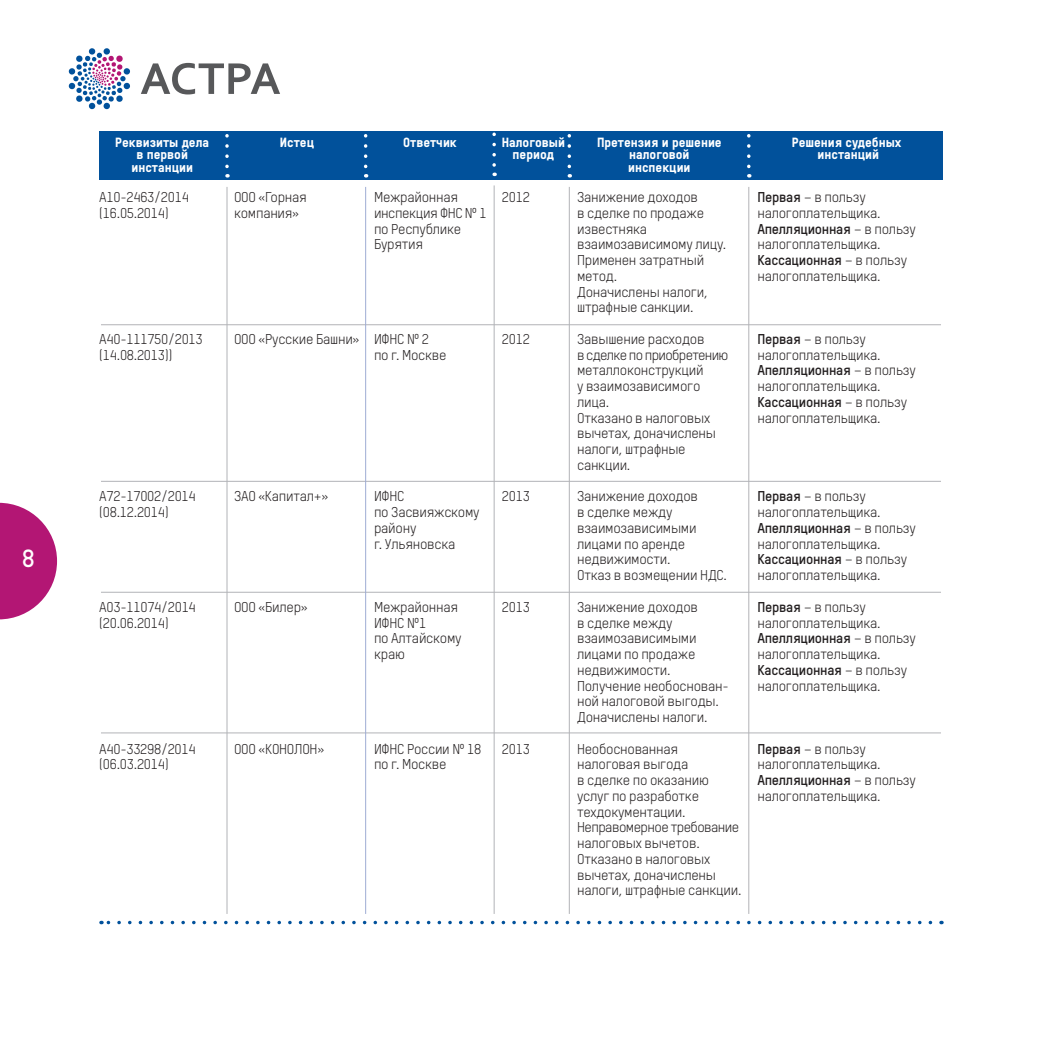
<style>
.page{position:relative;width:1042px;height:1042px;background:#fff}
.page>*{position:absolute;margin:0;border:0;box-sizing:border-box;transform-origin:0 0}
.t1{font:700 24.5px "TSTARPRO";color:#fff}
.t2{font:14px/15.8px "TSTARPRO";letter-spacing:-.02em;color:#231f20}
.t3{font:700 14px "TSTARPRO";letter-spacing:-.02em;color:#231f20}
.t4{font:14px "TSTARPRO";letter-spacing:-.05em;color:#231f20}
.t5{font:800 13.12px "TSTARPRO";color:#fff}
.s1{font-weight:700}
.s2{font-weight:400}
</style>
<div class="page">
<div style="left:89px;top:48px;width:7px;height:7px;background:#01519b;border-radius:3px"></div>
<div style="left:103px;top:102px;width:7px;height:7px;background:#01519b;border-radius:3px"></div>
<svg style="left:68px;top:68px;width:8px;height:7px"></svg>
<div style="left:123px;top:82px;width:7px;height:8px;background:#01519b;border-radius:3px"></div>
<svg style="left:68px;top:82px;width:8px;height:8px"></svg>
<div style="left:123px;top:68px;width:7px;height:7px;background:#01519b;border-radius:3px"></div>
<div style="left:89px;top:102px;width:7px;height:7px;background:#01519b;border-radius:3px"></div>
<div style="left:103px;top:48px;width:7px;height:7px;background:#01519b;border-radius:3px"></div>
<svg style="left:73px;top:53px;width:53px;height:52px"></svg>
<svg style="left:141px;top:63px;width:139px;height:31px"></svg>
<svg style="left:0;top:503px;width:57px;height:116px"></svg>
<div style="left:99px;top:131px;width:844px;height:49px;background:#01519b"></div>
<hr style="left:227px;top:187px;width:1px;height:727px;background:#b2b3b7">
<svg style="left:225px;top:136px;width:4px;height:42px"></svg>
<hr style="left:494px;top:185px;width:1px;height:729px;background:#b2b3b7">
<svg style="left:492px;top:134px;width:4px;height:42px"></svg>
<hr style="left:569px;top:187px;width:1px;height:727px;background:#b2b3b7">
<svg style="left:567px;top:136px;width:4px;height:42px"></svg>
<hr style="left:748px;top:187px;width:1px;height:727px;background:#b2b3b7">
<svg style="left:747px;top:136px;width:3px;height:42px"></svg>
<hr style="left:101px;top:481px;width:840px;height:1px;background:#b2b3b7">
<hr style="left:101px;top:592px;width:840px;height:1px;background:#b2b3b7">
<hr style="left:101px;top:732px;width:840px;height:1px;background:#b2b3b7">
<hr style="left:101px;top:324px;width:840px;height:1px;background:#b2b3b7">
<svg style="left:101px;top:921px;width:829px;height:3px"></svg>
<svg style="left:364px;top:136px;width:3px;height:42px"></svg>
<hr style="left:365px;top:187px;width:1px;height:727px;background:#9eacd4">
<h1 class="t1" style="left:22px;top:550px;width:14px">8</h1>
<p class="t5" style="left:115px;top:138px;width:95px">Реквизиты дела</p>
<p class="t5" style="left:280px;top:138px;width:36px">Истец</p>
<p class="t5" style="left:403px;top:138px;width:55px">Ответчик</p>
<p class="t5" style="left:502px;top:138px;width:65px">Налоговый</p>
<p class="t5" style="left:597px;top:138px;width:126px">Претензия и решение</p>
<p class="t5" style="left:792px;top:138px;width:111px">Решения судебных</p>
<p class="t5" style="left:136px;top:150px;width:53px">в первой</p>
<p class="t5" style="left:512px;top:150px;width:43px">период</p>
<p class="t5" style="left:629px;top:150px;width:62px">налоговой</p>
<p class="t5" style="left:817px;top:150px;width:63px">инстанций</p>
<p class="t5" style="left:131px;top:163px;width:63px">инстанции</p>
<p class="t5" style="left:628px;top:163px;width:64px">инспекции</p>
<p class="t2" style="left:99px;top:191px;width:91px">А10-2463/2014</p>
<p class="t2" style="left:234px;top:191px;width:74px">ООО «Горная</p>
<p class="t2" style="left:374px;top:191px;width:86px">Межрайонная</p>
<p class="t2" style="left:502px;top:191px;width:30px">2012</p>
<p class="t2" style="left:577px;top:191px;width:122px">Занижение доходов</p>
<p class="t2" style="left:757px;top:191px;width:110px"><span class="s1">Первая</span> – в пользу</p>
<p class="t2" style="left:99px;top:207px;width:71px">(16.05.2014)</p>
<p class="t2" style="left:234px;top:207px;width:67px">компания»</p>
<p class="t2" style="left:374px;top:207px;width:114px">инспекция ФНС № 1</p>
<p class="t2" style="left:577px;top:207px;width:128px">в сделке по продаже</p>
<p class="t2" style="left:757px;top:207px;width:125px">налогоплательщика.</p>
<p class="t2" style="left:374px;top:222px;width:89px">по Республике</p>
<p class="t2" style="left:577px;top:222px;width:72px">известняка</p>
<p class="t3" style="left:757px;top:224px;width:160px">Апелляционная <span class="s2">– в пользу</span></p>
<p class="t2" style="left:374px;top:238px;width:51px">Бурятия</p>
<p class="t2" style="left:577px;top:238px;width:151px">взаимозависимому лицу.</p>
<p class="t2" style="left:757px;top:238px;width:125px">налогоплательщика.</p>
<p class="t2" style="left:577px;top:254px;width:129px">Применен затратный</p>
<p class="t3" style="left:757px;top:255px;width:151px">Кассационная <span class="s2">– в пользу</span></p>
<p class="t2" style="left:577px;top:270px;width:42px">метод.</p>
<p class="t2" style="left:757px;top:270px;width:125px">налогоплательщика.</p>
<p class="t2" style="left:577px;top:285px;width:132px">Доначислены налоги, штрафные санкции.</p>
<p class="t2" style="left:99px;top:333px;width:105px">А40-111750/2013</p>
<p class="t2" style="left:234px;top:333px;width:197px">ООО «Русские Башни» ИФНС № 2</p>
<p class="t2" style="left:502px;top:333px;width:30px">2012</p>
<p class="t2" style="left:577px;top:333px;width:129px">Завышение расходов</p>
<p class="t2" style="left:757px;top:333px;width:110px"><span class="s1">Первая</span> – в пользу</p>
<p class="t2" style="left:99px;top:348px;width:75px">(14.08.2013))</p>
<p class="t2" style="left:374px;top:348px;width:74px">по г. Москве</p>
<p class="t4" style="left:577px;top:350px;width:153px">в сделке по приобретению</p>
<p class="t2" style="left:757px;top:348px;width:125px">налогоплательщика.</p>
<p class="t2" style="left:577px;top:364px;width:128px">металлоконструкций</p>
<p class="t3" style="left:757px;top:365px;width:160px">Апелляционная <span class="s2">– в пользу</span></p>
<p class="t2" style="left:577px;top:380px;width:125px">у взаимозависимого</p>
<p class="t2" style="left:757px;top:380px;width:125px">налогоплательщика.</p>
<p class="t2" style="left:577px;top:396px;width:34px">лица.</p>
<p class="t3" style="left:757px;top:397px;width:151px">Кассационная <span class="s2">– в пользу</span></p>
<p class="t2" style="left:577px;top:411px;width:135px">Отказано в налоговых</p>
<p class="t2" style="left:757px;top:411px;width:125px">налогоплательщика.</p>
<p class="t2" style="left:577px;top:427px;width:140px">вычетах, доначислены налоги, штрафные санкции.</p>
<p class="t2" style="left:99px;top:490px;width:98px">А72-17002/2014</p>
<p class="t2" style="left:234px;top:490px;width:96px">ЗАО «Капитал+»</p>
<p class="t2" style="left:374px;top:490px;width:32px">ИФНС</p>
<p class="t2" style="left:502px;top:490px;width:30px">2013</p>
<p class="t2" style="left:577px;top:490px;width:122px">Занижение доходов</p>
<p class="t2" style="left:757px;top:490px;width:110px"><span class="s1">Первая</span> – в пользу</p>
<p class="t2" style="left:99px;top:506px;width:71px">(08.12.2014)</p>
<p class="t2" style="left:374px;top:506px;width:107px">по Засвияжскому</p>
<p class="t2" style="left:577px;top:506px;width:97px">в сделке между</p>
<p class="t2" style="left:757px;top:506px;width:125px">налогоплательщика.</p>
<p class="t2" style="left:374px;top:522px;width:44px">району</p>
<p class="t2" style="left:577px;top:522px;width:121px">взаимозависимыми</p>
<p class="t3" style="left:757px;top:523px;width:160px">Апелляционная <span class="s2">– в пользу</span></p>
<p class="t2" style="left:374px;top:537px;width:83px">г. Ульяновска</p>
<p class="t2" style="left:577px;top:537px;width:110px">лицами по аренде</p>
<p class="t2" style="left:757px;top:537px;width:125px">налогоплательщика.</p>
<p class="t2" style="left:577px;top:553px;width:95px">недвижимости.</p>
<p class="t3" style="left:757px;top:554px;width:151px">Кассационная <span class="s2">– в пользу</span></p>
<p class="t2" style="left:577px;top:569px;width:151px">Отказ в возмещении НДС.</p>
<p class="t2" style="left:757px;top:569px;width:125px">налогоплательщика.</p>
<p class="t2" style="left:99px;top:600px;width:98px">А03-11074/2014</p>
<p class="t2" style="left:234px;top:600px;width:75px">ООО «Билер»</p>
<p class="t2" style="left:374px;top:600px;width:86px">Межрайонная</p>
<p class="t2" style="left:502px;top:600px;width:30px">2013</p>
<p class="t2" style="left:577px;top:600px;width:122px">Занижение доходов</p>
<p class="t2" style="left:757px;top:600px;width:110px"><span class="s1">Первая</span> – в пользу</p>
<p class="t2" style="left:99px;top:616px;width:71px">(20.06.2014)</p>
<p class="t2" style="left:374px;top:616px;width:54px">ИФНС №1</p>
<p class="t2" style="left:577px;top:616px;width:97px">в сделке между</p>
<p class="t2" style="left:757px;top:616px;width:125px">налогоплательщика.</p>
<p class="t2" style="left:374px;top:632px;width:89px">по Алтайскому</p>
<p class="t2" style="left:577px;top:632px;width:121px">взаимозависимыми</p>
<p class="t3" style="left:757px;top:633px;width:160px">Апелляционная <span class="s2">– в пользу</span></p>
<p class="t2" style="left:374px;top:648px;width:32px">краю</p>
<p class="t2" style="left:577px;top:648px;width:120px">лицами по продаже</p>
<p class="t2" style="left:757px;top:648px;width:125px">налогоплательщика.</p>
<p class="t2" style="left:577px;top:663px;width:95px">недвижимости.</p>
<p class="t3" style="left:757px;top:665px;width:151px">Кассационная <span class="s2">– в пользу</span></p>
<p class="t2" style="left:577px;top:679px;width:153px">Получение необоснован-</p>
<p class="t2" style="left:757px;top:679px;width:125px">налогоплательщика.</p>
<p class="t2" style="left:577px;top:695px;width:143px">ной налоговой выгоды.<br>Доначислены налоги.</p>
<p class="t2" style="left:99px;top:742px;width:98px">А40-33298/2014</p>
<p class="t2" style="left:234px;top:742px;width:92px">ООО «КОНОЛОН»</p>
<p class="t2" style="left:374px;top:742px;width:109px">ИФНС России № 18</p>
<p class="t2" style="left:502px;top:742px;width:30px">2013</p>
<p class="t2" style="left:577px;top:742px;width:103px">Необоснованная</p>
<p class="t2" style="left:757px;top:742px;width:110px"><span class="s1">Первая</span> – в пользу</p>
<p class="t2" style="left:99px;top:758px;width:71px">(06.03.2014)</p>
<p class="t2" style="left:374px;top:758px;width:74px">по г. Москве</p>
<p class="t2" style="left:577px;top:758px;width:113px">налоговая выгода</p>
<p class="t2" style="left:757px;top:758px;width:125px">налогоплательщика.</p>
<p class="t2" style="left:577px;top:774px;width:133px">в сделке по оказанию</p>
<p class="t3" style="left:757px;top:775px;width:160px">Апелляционная <span class="s2">– в пользу</span></p>
<p class="t2" style="left:577px;top:789px;width:123px">услуг по разработке</p>
<p class="t2" style="left:757px;top:789px;width:125px">налогоплательщика.</p>
<p class="t2" style="left:577px;top:805px;width:166px">техдокументации.<br>Неправомерное требование налоговых вычетов.<br>Отказано в налоговых вычетах, доначислены налоги, штрафные санкции.</p>
</div>
